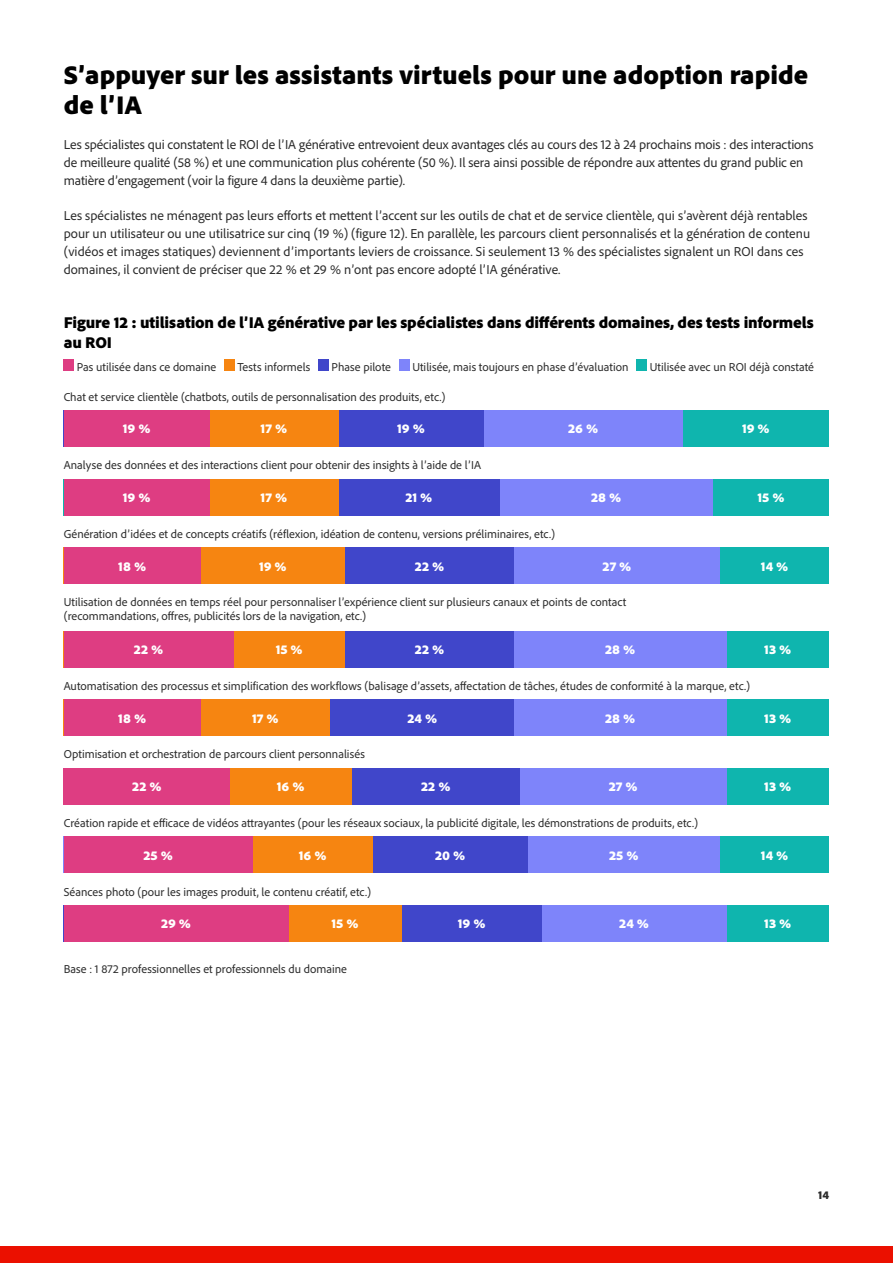
<style>
.page{position:relative;width:893px;height:1263px;background:#fff}
.page>*{position:absolute;margin:0;border:0;box-sizing:border-box;transform-origin:0 0}
.Big_sub{font:900 27px/30px "Adobe Clean";color:#000}
.Subhead{font:900 16.5px/19.5px "Adobe Clean";letter-spacing:-.01em;color:#000}
.Body_copy_dark_gray{font:13.5px/18px "Adobe Clean";color:#2c2c2c}
.Body_copy_dark_gray-2{font:900 13.5px "Adobe Clean";color:#fff}
.Label{font:12px/13.5px "Adobe Clean";color:#2c2c2c}
.Base_Source{font:12px "Adobe Clean";color:#2c2c2c}
.Quote_style{font:900 12px "Adobe Clean";color:#2c2c2c}
</style>
<div class="page">
<div style="left:0;top:1247px;width:893px;height:16px;background:#eb1000"></div>
<div style="left:64px;top:360px;width:10px;height:11px;background:#de3d82"></div>
<div style="left:225px;top:360px;width:10px;height:11px;background:#f68511"></div>
<div style="left:319px;top:360px;width:10px;height:11px;background:#4046ca"></div>
<div style="left:399px;top:360px;width:11px;height:11px;background:#7e84fa"></div>
<div style="left:637px;top:360px;width:10px;height:11px;background:#0fb5ae"></div>
<div style="left:64px;top:547px;width:765px;height:37px;background:#0fb5ae"></div>
<div style="left:64px;top:547px;width:656px;height:37px;background:#7e84fa"></div>
<div style="left:64px;top:547px;width:450px;height:37px;background:#4046ca"></div>
<div style="left:64px;top:547px;width:281px;height:37px;background:#f68511"></div>
<div style="left:64px;top:547px;width:137px;height:37px;background:#de3d82"></div>
<div style="left:64px;top:631px;width:765px;height:36px;background:#0fb5ae"></div>
<div style="left:64px;top:631px;width:662px;height:36px;background:#7e84fa"></div>
<div style="left:64px;top:631px;width:450px;height:36px;background:#4046ca"></div>
<div style="left:64px;top:631px;width:281px;height:36px;background:#f68511"></div>
<div style="left:64px;top:631px;width:169px;height:36px;background:#de3d82"></div>
<div style="left:64px;top:410px;width:765px;height:37px;background:#0fb5ae"></div>
<div style="left:64px;top:410px;width:619px;height:37px;background:#7e84fa"></div>
<div style="left:64px;top:410px;width:420px;height:37px;background:#4046ca"></div>
<div style="left:64px;top:410px;width:274px;height:37px;background:#f68511"></div>
<div style="left:64px;top:410px;width:145px;height:37px;background:#de3d82"></div>
<div style="left:64px;top:479px;width:765px;height:36px;background:#0fb5ae"></div>
<div style="left:64px;top:479px;width:649px;height:36px;background:#7e84fa"></div>
<div style="left:64px;top:479px;width:435px;height:36px;background:#4046ca"></div>
<div style="left:64px;top:479px;width:274px;height:36px;background:#f68511"></div>
<div style="left:64px;top:479px;width:145px;height:36px;background:#de3d82"></div>
<div style="left:64px;top:699px;width:765px;height:37px;background:#0fb5ae"></div>
<div style="left:64px;top:699px;width:662px;height:37px;background:#7e84fa"></div>
<div style="left:64px;top:699px;width:450px;height:37px;background:#4046ca"></div>
<div style="left:64px;top:699px;width:266px;height:37px;background:#f68511"></div>
<div style="left:64px;top:699px;width:137px;height:37px;background:#de3d82"></div>
<div style="left:64px;top:768px;width:765px;height:36px;background:#0fb5ae"></div>
<div style="left:64px;top:768px;width:662px;height:36px;background:#7e84fa"></div>
<div style="left:64px;top:768px;width:456px;height:36px;background:#4046ca"></div>
<div style="left:64px;top:768px;width:287px;height:36px;background:#f68511"></div>
<div style="left:64px;top:768px;width:166px;height:36px;background:#de3d82"></div>
<div style="left:64px;top:837px;width:765px;height:36px;background:#0fb5ae"></div>
<div style="left:64px;top:837px;width:656px;height:36px;background:#7e84fa"></div>
<div style="left:64px;top:837px;width:464px;height:36px;background:#4046ca"></div>
<div style="left:64px;top:837px;width:309px;height:36px;background:#f68511"></div>
<div style="left:64px;top:837px;width:189px;height:36px;background:#de3d82"></div>
<div style="left:64px;top:905px;width:765px;height:37px;background:#0fb5ae"></div>
<div style="left:64px;top:905px;width:662px;height:37px;background:#7e84fa"></div>
<div style="left:64px;top:905px;width:478px;height:37px;background:#4046ca"></div>
<div style="left:64px;top:905px;width:337px;height:37px;background:#f68511"></div>
<div style="left:64px;top:905px;width:224px;height:37px;background:#de3d82"></div>
<p class="Big_sub" style="left:64px;top:58px;width:746px">S’appuyer sur les assistants virtuels pour une adoption rapide de l’IA</p>
<p class="Body_copy_dark_gray" style="left:64px;top:135px;width:751px">Les spécialistes qui constatent le ROI de l’IA générative entrevoient deux avantages clés au cours des 12 à 24 prochains mois : des interactions de meilleure qualité (58 %) et une communication plus cohérente (50 %). Il sera ainsi possible de répondre aux attentes du grand public en matière d’engagement (voir la figure 4 dans la deuxième partie).</p>
<p class="Body_copy_dark_gray" style="left:64px;top:206px;width:748px">Les spécialistes ne ménagent pas leurs efforts et mettent l’accent sur les outils de chat et de service clientèle, qui s’avèrent déjà rentables pour un utilisateur ou une utilisatrice sur cinq (19 %) (figure 12). En parallèle, les parcours client personnalisés et la génération de contenu (vidéos et images statiques) deviennent d’importants leviers de croissance. Si seulement 13 % des spécialistes signalent un ROI dans ces domaines, il convient de préciser que 22 % et 29 % n’ont pas encore adopté l’IA générative.</p>
<p class="Subhead" style="left:64px;top:312px;width:751px">Figure 12 : utilisation de l’IA générative par les spécialistes dans différents domaines, des tests informels au ROI</p>
<p class="Label" style="left:77px;top:360px;width:141px">Pas utilisée dans ce domaine</p>
<p class="Label" style="left:238px;top:360px;width:74px">Tests informels</p>
<p class="Label" style="left:332px;top:360px;width:61px">Phase pilote</p>
<p class="Label" style="left:412px;top:360px;width:218px">Utilisée, mais toujours en phase d’évaluation</p>
<p class="Label" style="left:650px;top:360px;width:166px">Utilisée avec un ROI déjà constaté</p>
<p class="Label" style="left:64px;top:389px;width:383px">Chat et service clientèle (chatbots, outils de personnalisation des produits, etc.)</p>
<p class="Body_copy_dark_gray-2" style="left:123px;top:420px;width:29px">19 %</p>
<p class="Body_copy_dark_gray-2" style="left:261px;top:420px;width:28px">17 %</p>
<p class="Body_copy_dark_gray-2" style="left:397px;top:420px;width:29px">19 %</p>
<p class="Body_copy_dark_gray-2" style="left:568px;top:420px;width:31px">26 %</p>
<p class="Body_copy_dark_gray-2" style="left:742px;top:420px;width:29px">19 %</p>
<p class="Label" style="left:64px;top:458px;width:419px">Analyse des données et des interactions client pour obtenir des insights à l’aide de l’IA</p>
<p class="Body_copy_dark_gray-2" style="left:123px;top:488px;width:29px">19 %</p>
<p class="Body_copy_dark_gray-2" style="left:261px;top:488px;width:28px">17 %</p>
<p class="Body_copy_dark_gray-2" style="left:405px;top:488px;width:28px">21 %</p>
<p class="Body_copy_dark_gray-2" style="left:591px;top:488px;width:32px">28 %</p>
<p class="Body_copy_dark_gray-2" style="left:757px;top:488px;width:29px">15 %</p>
<p class="Label" style="left:64px;top:526px;width:493px">Génération d’idées et de concepts créatifs (réflexion, idéation de contenu, versions préliminaires, etc.)</p>
<p class="Body_copy_dark_gray-2" style="left:118px;top:557px;width:29px">18 %</p>
<p class="Body_copy_dark_gray-2" style="left:259px;top:557px;width:29px">19 %</p>
<p class="Body_copy_dark_gray-2" style="left:415px;top:557px;width:31px">22 %</p>
<p class="Body_copy_dark_gray-2" style="left:603px;top:557px;width:30px">27 %</p>
<p class="Body_copy_dark_gray-2" style="left:761px;top:557px;width:29px">14 %</p>
<p class="Label" style="left:64px;top:595px;width:564px">Utilisation de données en temps réel pour personnaliser l’expérience client sur plusieurs canaux et points de contact (recommandations, offres, publicités lors de la navigation, etc.)</p>
<p class="Body_copy_dark_gray-2" style="left:134px;top:641px;width:31px">22 %</p>
<p class="Body_copy_dark_gray-2" style="left:276px;top:641px;width:29px">15 %</p>
<p class="Body_copy_dark_gray-2" style="left:415px;top:641px;width:31px">22 %</p>
<p class="Body_copy_dark_gray-2" style="left:605px;top:641px;width:32px">28 %</p>
<p class="Body_copy_dark_gray-2" style="left:764px;top:641px;width:29px">13 %</p>
<p class="Label" style="left:64px;top:679px;width:688px">Automatisation des processus et simplification des workflows (balisage d’assets, affectation de tâches, études de conformité à la marque, etc.)</p>
<p class="Body_copy_dark_gray-2" style="left:118px;top:709px;width:29px">18 %</p>
<p class="Body_copy_dark_gray-2" style="left:252px;top:709px;width:28px">17 %</p>
<p class="Body_copy_dark_gray-2" style="left:407px;top:709px;width:31px">24 %</p>
<p class="Body_copy_dark_gray-2" style="left:605px;top:709px;width:32px">28 %</p>
<p class="Body_copy_dark_gray-2" style="left:764px;top:709px;width:29px">13 %</p>
<p class="Label" style="left:64px;top:747px;width:303px">Optimisation et orchestration de parcours client personnalisés</p>
<p class="Body_copy_dark_gray-2" style="left:132px;top:778px;width:31px">22 %</p>
<p class="Body_copy_dark_gray-2" style="left:277px;top:778px;width:29px">16 %</p>
<p class="Body_copy_dark_gray-2" style="left:421px;top:778px;width:31px">22 %</p>
<p class="Body_copy_dark_gray-2" style="left:609px;top:778px;width:30px">27 %</p>
<p class="Body_copy_dark_gray-2" style="left:764px;top:778px;width:29px">13 %</p>
<p class="Label" style="left:64px;top:816px;width:636px">Création rapide et efficace de vidéos attrayantes (pour les réseaux sociaux, la publicité digitale, les démonstrations de produits, etc.)</p>
<p class="Body_copy_dark_gray-2" style="left:143px;top:846px;width:31px">25 %</p>
<p class="Body_copy_dark_gray-2" style="left:299px;top:846px;width:29px">16 %</p>
<p class="Body_copy_dark_gray-2" style="left:435px;top:846px;width:32px">20 %</p>
<p class="Body_copy_dark_gray-2" style="left:609px;top:846px;width:31px">25 %</p>
<p class="Body_copy_dark_gray-2" style="left:761px;top:846px;width:29px">14 %</p>
<p class="Label" style="left:64px;top:884px;width:309px">Séances photo (pour les images produit, le contenu créatif, etc.)</p>
<p class="Body_copy_dark_gray-2" style="left:161px;top:915px;width:31px">29 %</p>
<p class="Body_copy_dark_gray-2" style="left:331px;top:915px;width:29px">15 %</p>
<p class="Body_copy_dark_gray-2" style="left:458px;top:915px;width:29px">19 %</p>
<p class="Body_copy_dark_gray-2" style="left:619px;top:915px;width:31px">24 %</p>
<p class="Body_copy_dark_gray-2" style="left:764px;top:915px;width:29px">13 %</p>
<p class="Base_Source" style="left:64px;top:961px;width:285px">Base : 1 872 professionnelles et professionnels du domaine</p>
<p class="Quote_style" style="left:818px;top:1187px;width:12px">14</p>
</div>
